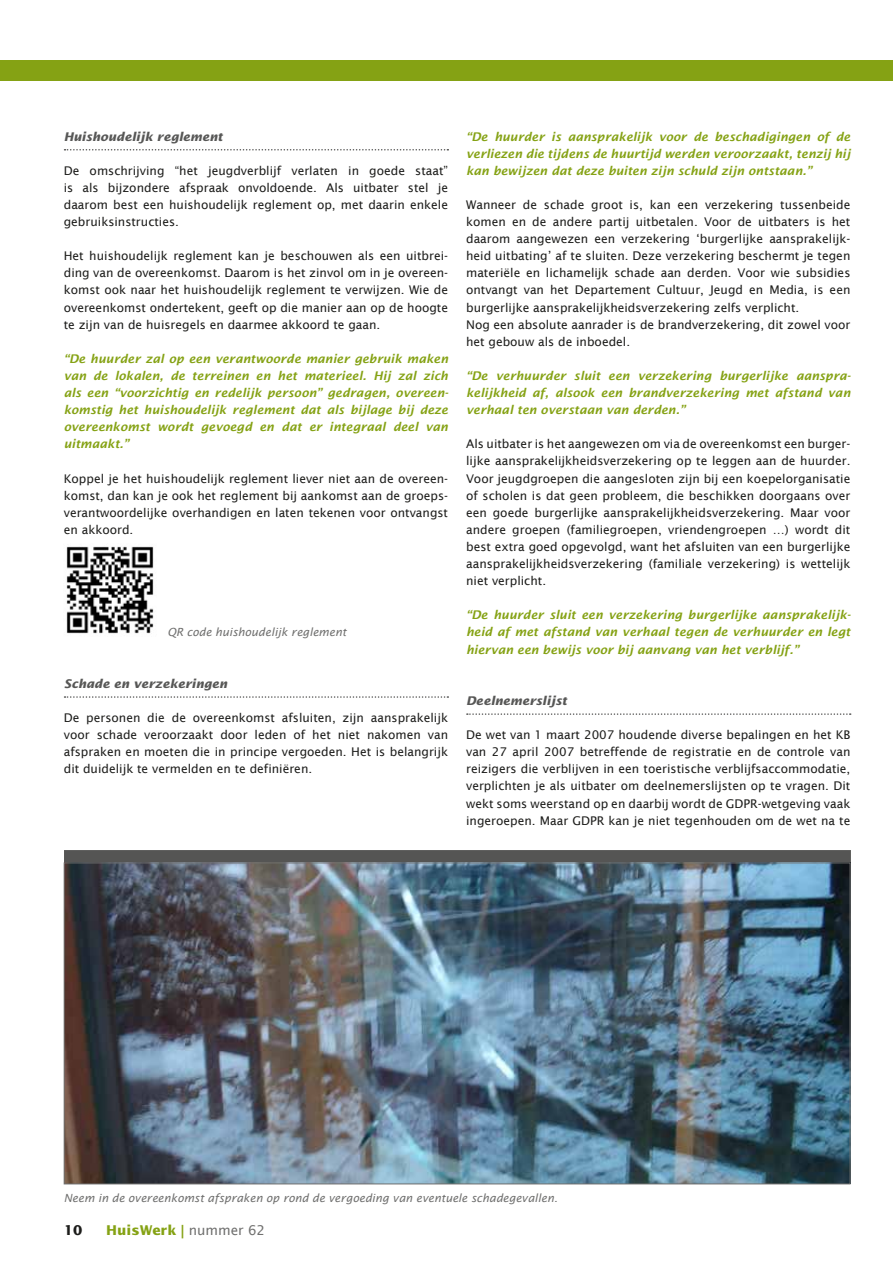
<style>
.page{position:relative;width:893px;height:1263px;background:#fff}
.page>*{position:absolute;margin:0;border:0;box-sizing:border-box;transform-origin:0 0}
.t1{font:700 13.5px "Lucida Sans Std";color:#85a214}
.t2{font:700 13.5px "Lucida Sans Std";color:#1d1d1b}
.t3{font:12px/17.1px "Lucida Sans";color:#1d1d1b;text-align:justify}
.t4{font:italic 600 12px/17.1px "Lucida Sans";color:#85a214;text-align:justify}
.t5{font:italic 700 12px "Lucida Sans Std";color:#575756}
.t6{font:italic 11.25px "Lucida Sans";color:#70706f}
.s1{font-family:"Lucida Sans";font-weight:400;color:#70706f}
</style>
<div class="page">
<svg style="left:65px;top:149px;width:383px;height:2px"></svg>
<svg style="left:65px;top:696px;width:383px;height:2px"></svg>
<img style="left:66px;top:546px;width:88px;height:88px">
<svg style="left:467px;top:713px;width:384px;height:2px"></svg>
<div style="left:0;top:60px;width:893px;height:21px;background:#85a214"></div>
<div style="left:64px;top:850px;width:786px;height:321px;background:#1d1d1b;opacity:.75"></div>
<img style="left:66px;top:864px;width:782px;height:318px">
<p class="t5" style="left:64px;top:129px;width:161px">Huishoudelijk reglement</p>
<p class="t3" style="left:64px;top:162px;width:386px">De omschrijving “het jeugdverblijf verlaten in goede staat” is als bijzondere afspraak onvoldoende. Als uitbater stel je daarom best een huishoudelijk reglement op, met daarin enkele gebruiksinstructies.</p>
<p class="t3" style="left:64px;top:247px;width:386px">Het huishoudelijk reglement kan je beschouwen als een uitbrei&shy;ding van de overeenkomst. Daarom is het zinvol om in je overeen&shy;komst ook naar het huishoudelijk reglement te verwijzen. Wie de overeenkomst ondertekent, geeft op die manier aan op de hoogte te zijn van de huisregels en daarmee akkoord te gaan.</p>
<p class="t4" style="left:64px;top:350px;width:386px">“De huurder zal op een verantwoorde manier gebruik maken van de lokalen, de terreinen en het materieel. Hij zal zich als een “voorzichtig en redelijk persoon” gedragen, overeen&shy;komstig het huishoudelijk reglement dat als bijlage bij deze overeenkomst wordt gevoegd en dat er integraal deel van uitmaakt.”</p>
<p class="t3" style="left:64px;top:470px;width:386px">Koppel je het huishoudelijk reglement liever niet aan de overeen&shy;komst, dan kan je ook het reglement bij aankomst aan de groeps&shy;verantwoordelijke overhandigen en laten tekenen voor ontvangst en akkoord.</p>
<p class="t6" style="left:167px;top:626px;width:180px">QR code huishoudelijk reglement</p>
<p class="t5" style="left:64px;top:677px;width:165px">Schade en verzekeringen</p>
<p class="t3" style="left:64px;top:709px;width:386px">De personen die de overeenkomst afsluiten, zijn aansprakelijk voor schade veroorzaakt door leden of het niet nakomen van afspraken en moeten die in principe vergoeden. Het is belangrijk dit duidelijk te vermelden en te definiëren.</p>
<p class="t4" style="left:466px;top:128px;width:386px">“De huurder is aansprakelijk voor de beschadigingen of de verliezen die tijdens de huurtijd werden veroorzaakt, tenzij hij kan bewijzen dat deze buiten zijn schuld zijn ontstaan.”</p>
<p class="t3" style="left:466px;top:196px;width:386px;text-align:left">Wanneer de schade groot is, kan een verzekering tussenbeide komen en de andere partij uitbetalen. Voor de uitbaters is het daarom aangewezen een verzekering ‘burgerlijke aansprakelijk&shy;heid uitbating’ af te sluiten. Deze verzekering beschermt je tegen materiële en lichamelijk schade aan derden. Voor wie subsidies ontvangt van het Departement Cultuur, Jeugd en Media, is een burgerlijke aansprakelijkheidsverzekering zelfs verplicht.<br>Nog een absolute aanrader is de brandverzekering, dit zowel voor het gebouw als de inboedel.</p>
<p class="t4" style="left:466px;top:367px;width:386px">“De verhuurder sluit een verzekering burgerlijke aanspra&shy;kelijkheid af, alsook een brandverzekering met afstand van verhaal ten overstaan van derden.”</p>
<p class="t3" style="left:466px;top:435px;width:386px">Als uitbater is het aangewezen om via de overeenkomst een burger&shy;lijke aansprakelijkheidsverzekering op te leggen aan de huurder.<br>Voor jeugdgroepen die aangesloten zijn bij een koepelorganisatie of scholen is dat geen probleem, die beschikken doorgaans over een goede burgerlijke aansprakelijkheidsverzekering. Maar voor andere groepen (familiegroepen, vriendengroepen …) wordt dit best extra goed opgevolgd, want het afsluiten van een burgerlijke aansprakelijkheidsverzekering (familiale verzekering) is wettelijk niet verplicht.</p>
<p class="t4" style="left:466px;top:606px;width:386px">“De huurder sluit een verzekering burgerlijke aansprakelijk&shy;heid af met afstand van verhaal tegen de verhuurder en legt hiervan een bewijs voor bij aanvang van het verblijf.”</p>
<p class="t5" style="left:466px;top:694px;width:102px">Deelnemerslijst</p>
<p class="t3" style="left:466px;top:726px;width:386px">De wet van 1 maart 2007 houdende diverse bepalingen en het KB van 27 april 2007 betreffende de registratie en de controle van reizigers die verblijven in een toeristische verblijfsaccommodatie, verplichten je als uitbater om deelnemerslijsten op te vragen. Dit wekt soms weerstand op en daarbij wordt de GDPR-wetgeving vaak ingeroepen. Maar GDPR kan je niet tegenhouden om de wet na te</p>
<p class="t6" style="left:64px;top:1191px;width:495px">Neem in de overeenkomst afspraken op rond de vergoeding van eventuele schadegevallen.</p>
<p class="t2" style="left:64px;top:1222px;width:20px">10</p>
<p class="t1" style="left:106px;top:1222px;width:160px">HuisWerk | <span class="s1">nummer 62</span></p>
</div>
